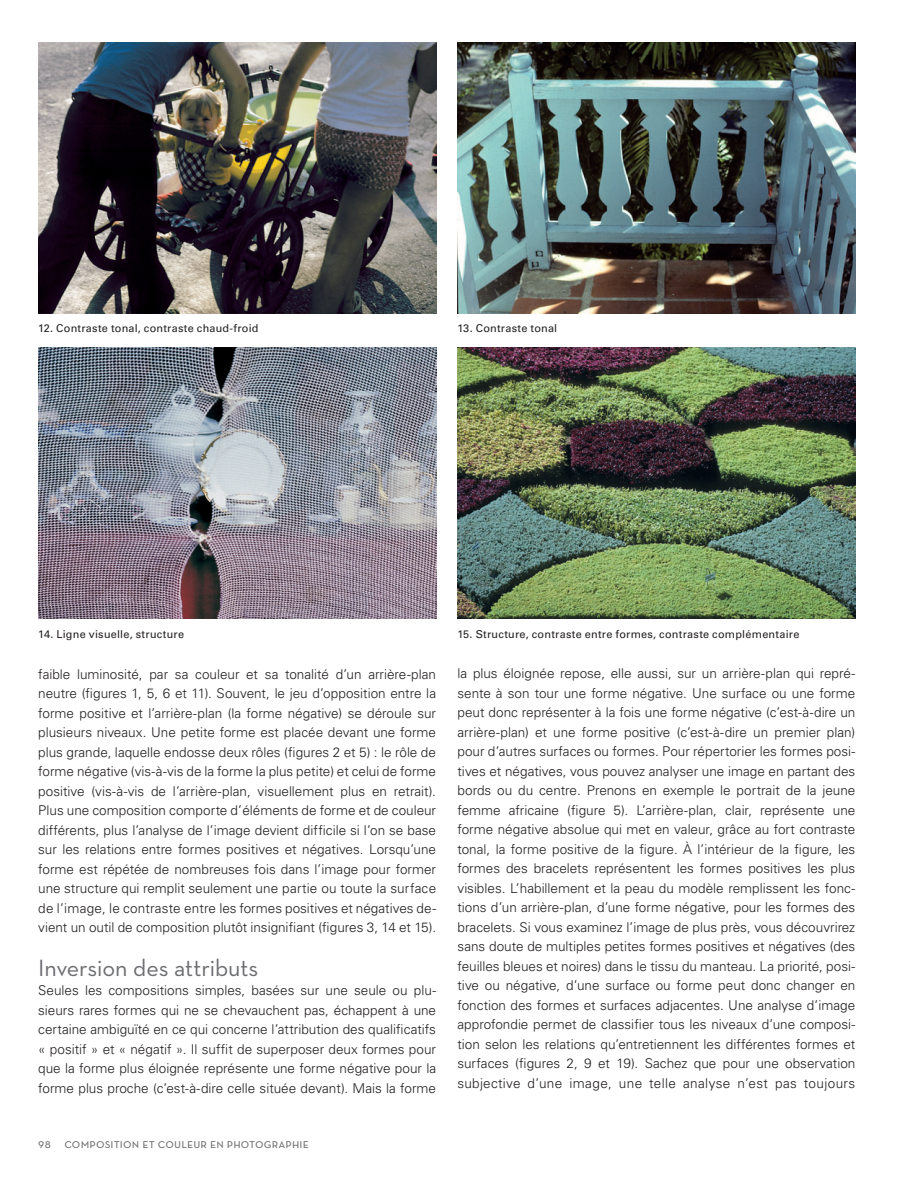
<style>
.page{position:relative;width:908px;height:1194px;background:#fff}
.page>*{position:absolute;margin:0;border:0;box-sizing:border-box;transform-origin:0 0}
.t1{font:24px "Neutra Text";letter-spacing:-.005em;color:#6c6d70}
.t2{font:300 13.5px/19.5px "Univers LT Std";color:#231f20;text-align:justify}
.t3{font:13.5px "Neutra Text Book SC";letter-spacing:.01em;color:#6c6d70}
.t4{font:10.8px "Univers LT Std";letter-spacing:.02em;color:#231f20}
</style>
<div class="page">
<img style="left:38px;top:42px;width:398px;height:271px">
<img style="left:457px;top:42px;width:398px;height:271px">
<img style="left:38px;top:347px;width:398px;height:271px">
<img style="left:457px;top:347px;width:398px;height:271px">
<p class="t4" style="left:38px;top:322px;width:222px">12. Contraste tonal, contraste chaud-froid</p>
<p class="t4" style="left:457px;top:322px;width:101px">13. Contraste tonal</p>
<p class="t4" style="left:38px;top:627px;width:147px">14. Ligne visuelle, structure</p>
<p class="t4" style="left:457px;top:627px;width:343px">15. Structure, contraste entre formes, contraste complémentaire</p>
<p class="t2" style="left:457px;top:663px;width:399px">la plus éloignée repose, elle aussi, sur un arrière-plan qui repré&shy;sente à son tour une forme négative. Une surface ou une forme peut donc représenter à la fois une forme négative (c’est-à-dire un arrière-plan) et une forme positive (c’est-à-dire un premier plan) pour d’autres surfaces ou formes. Pour répertorier les formes posi&shy;tives et négatives, vous pouvez analyser une image en partant des bords ou du centre. Prenons en exemple le portrait de la jeune femme africaine (figure 5). L’arrière-plan, clair, représente une forme négative absolue qui met en valeur, grâce au fort contraste tonal, la forme positive de la figure. À l’intérieur de la figure, les formes des bracelets représentent les formes positives les plus visibles. L’habillement et la peau du modèle remplissent les fonc&shy;tions d’un arrière-plan, d’une forme négative, pour les formes des bracelets. Si vous examinez l’image de plus près, vous découvrirez sans doute de multiples petites formes positives et négatives (des feuilles bleues et noires) dans le tissu du manteau. La priorité, posi&shy;tive ou négative, d’une surface ou forme peut donc changer en fonction des formes et surfaces adjacentes. Une analyse d’image approfondie permet de classifier tous les niveaux d’une composi&shy;tion selon les relations qu’entretiennent les différentes formes et surfaces (figures 2, 9 et 19). Sachez que pour une observation subjective d’une image, une telle analyse n’est pas toujours</p>
<p class="t2" style="left:38px;top:664px;width:399px">faible luminosité, par sa couleur et sa tonalité d’un arrière-plan neutre (figures 1, 5, 6 et 11). Souvent, le jeu d’opposition entre la forme positive et l’arrière-plan (la forme négative) se déroule sur plusieurs niveaux. Une petite forme est placée devant une forme plus grande, laquelle endosse deux rôles (figures 2 et 5) : le rôle de forme négative (vis-à-vis de la forme la plus petite) et celui de forme positive (vis-à-vis de l’arrière-plan, visuellement plus en retrait).<br>Plus une composition comporte d’éléments de forme et de couleur différents, plus l’analyse de l’image devient difficile si l’on se base sur les relations entre formes positives et négatives. Lorsqu’une forme est répétée de nombreuses fois dans l’image pour former une structure qui remplit seulement une partie ou toute la surface de l’image, le contraste entre les formes positives et négatives de&shy;vient un outil de composition plutôt insignifiant (figures 3, 14 et 15).</p>
<h1 class="t1" style="left:38px;top:953px;width:221px">Inversion des attributs</h1>
<p class="t2" style="left:38px;top:980px;width:399px">Seules les compositions simples, basées sur une seule ou plu&shy;sieurs rares formes qui ne se chevauchent pas, échappent à une certaine ambiguïté en ce qui concerne l’attribution des qualificatifs « positif » et « négatif ». Il suffit de superposer deux formes pour que la forme plus éloignée représente une forme négative pour la forme plus proche (c’est-à-dire celle située devant). Mais la forme</p>
<p class="t3" style="left:38px;top:1135px;width:272px">98 composition et couleur en photographie</p>
</div>
